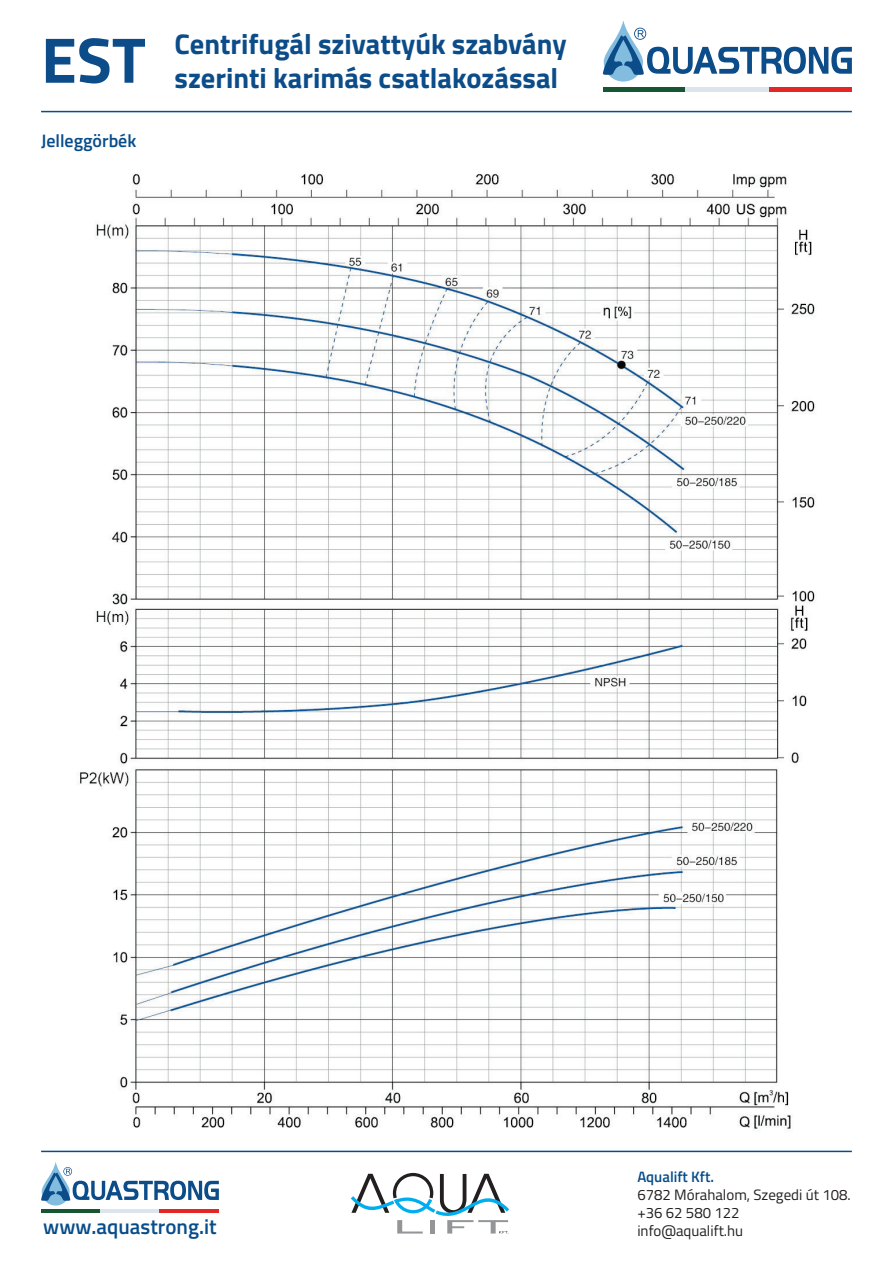
<style>
.page{position:relative;width:893px;height:1263px;background:#fff}
.page>*{position:absolute;margin:0;border:0;box-sizing:border-box;transform-origin:0 0}
.t1{font:700 64.5px "Titillium";color:#0b4c89}
.t2{font:700 28.5px/34.2px "Titillium";color:#0b4c89}
.t3{font:600 21px "Titillium";color:#084d8a}
.t4{font:600 18px "Titillium";color:#084d8a}
.t5{font:15px/18px "Titillium";color:#231f20}
.t6{font:600 15px "Titillium";color:#084d8a}
</style>
<div class="page">
<svg style="left:603px;top:21px;width:249px;height:61px"></svg>
<hr style="left:603px;top:87px;width:83px;height:4px;background:#175632">
<hr style="left:686px;top:87px;width:83px;height:4px;background:#dce4ed">
<hr style="left:769px;top:87px;width:83px;height:4px;background:#e22725">
<hr style="left:41px;top:111px;width:811px;height:1px;background:#084d8a">
<hr style="left:41px;top:1151px;width:811px;height:1px;background:#084d8a">
<svg style="left:351px;top:1173px;width:158px;height:61px"></svg>
<svg style="left:42px;top:1162px;width:28px;height:43px"></svg>
<svg style="left:41px;top:1167px;width:178px;height:34px"></svg>
<hr style="left:41px;top:1209px;width:59px;height:3px;background:#175632">
<hr style="left:100px;top:1209px;width:60px;height:3px;background:#dce4ed">
<hr style="left:160px;top:1209px;width:59px;height:3px;background:#e22725">
<img style="left:79px;top:173px;width:736px;height:957px">
<h1 class="t1" style="left:41px;top:11px;width:106px">EST</h1>
<p class="t2" style="left:175px;top:26px;width:394px">Centrifugál szivattyúk szabvány szerinti karimás csatlakozással</p>
<p class="t4" style="left:41px;top:127px;width:97px">Jelleggörbék</p>
<p class="t6" style="left:637px;top:1165px;width:78px">Aqualift Kft.</p>
<p class="t5" style="left:637px;top:1185px;width:215px">6782 Mórahalom, Szegedi út 108. +36 62 580 122</p>
<p class="t3" style="left:43px;top:1210px;width:175px">www.aquastrong.it</p>
<p class="t5" style="left:637px;top:1221px;width:107px">info@aqualift.hu</p>
</div>
